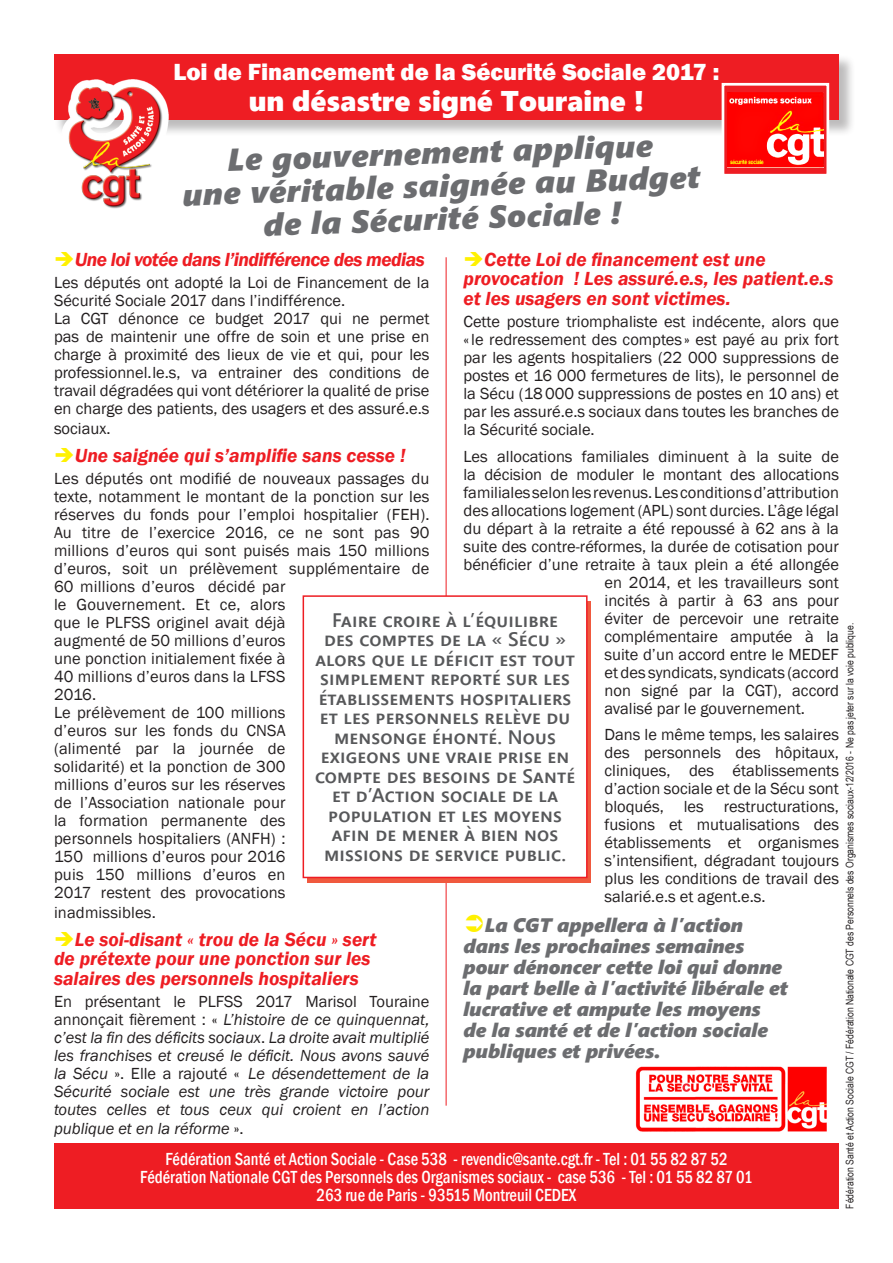
<style>
.page{position:relative;width:893px;height:1263px;background:#fff}
.page>*{position:absolute;margin:0;border:0;box-sizing:border-box;transform-origin:0 0}
.t1{font:italic 31.5px/33px "Segoe UI Black";color:#6c6d70;text-align:center}
.t2{font:28.5px "Segoe UI Black";color:#fff}
.t3{font:800 24px "Franklin Gothic";color:#fff}
.t4{font:600 19.5px/19.5px "Segoe UI";letter-spacing:.01em;color:#57585a;text-align:center}
.inter{font:italic 600 19.5px/19.5px "Franklin Gothic";color:#ee1d23}
.t5{font:italic 19.5px/21px "Segoe UI Black";color:#6c6d70}
.inter-2{font:italic 600 19.5px "Franklin Gothic";letter-spacing:-.03em;color:#ee1d23}
.txt_courant{font:500 condensed 18px "Franklin Gothic";color:#fff;scale:.93 1}
.txt_courant-2{font:16.5px/18px "Franklin Gothic";color:#231f20;text-align:justify}
.t6{font:italic 16.5px/18px "Franklin Gothic";color:#231f20;text-align:justify}
.t7{font:10.5px "Arial Narrow";color:#231f20}
.s1{color:#fff101}
.s2{font-style:normal}
</style>
<div class="page">
<hr style="left:446px;top:257px;width:1px;height:849px;background:#ee1d23">
<div style="left:54px;top:54px;width:802px;height:82px;background:#231f20;opacity:.3"></div>
<div style="left:54px;top:54px;width:785px;height:66px;background:#ee1d23"></div>
<div style="left:308px;top:602px;width:283px;height:281px;background:linear-gradient(to right,#ef523a,#f0523b)"></div>
<img style="left:54px;top:79px;width:120px;height:130px">
<div style="left:54px;top:1144px;width:785px;height:65px;background:#ee1d23"></div>
<div style="left:303px;top:596px;width:284px;height:281px;background:#fff"></div>
<div style="left:303px;top:595px;width:285px;height:283px;border:2px solid #ee1d23"></div>
<img style="left:635px;top:1066px;width:192px;height:66px">
<svg style="left:726px;top:92px;width:99px;height:81px"></svg>
<img style="left:728px;top:93px;width:96px;height:74px">
<div style="left:722px;top:83px;width:107px;height:94px;border:3px solid #fff"></div>
<p class="t3" style="left:173px;top:56px;width:548px">Loi de Financement de la Sécurité Sociale 2017 :</p>
<p class="t2" style="left:249px;top:80px;width:397px">un désastre signé Touraine !</p>
<p class="t1" style="left:181px;top:143px;width:519px;rotate:-2deg">Le gouvernement applique<br>une véritable saignée au Budget de la Sécurité Sociale !</p>
<p class="inter-2" style="left:54px;top:247px;width:372px"><span class="s1">➔</span>Une loi votée dans l’indifférence des medias</p>
<p class="txt_courant-2" style="left:54px;top:274px;width:377px">Les députés ont adopté la Loi de Financement de la<br>Sécurité Sociale 2017 dans l’indifférence.</p>
<p class="txt_courant-2" style="left:54px;top:310px;width:377px">La CGT dénonce ce budget 2017 qui ne permet pas de maintenir une offre de soin et une prise en charge à proximité des lieux de vie et qui, pour les professionnel.le.s, va entrainer des conditions de travail dégradées qui vont détériorer la qualité de prise en charge des patients, des usagers et des assuré.e.s</p>
<p class="txt_courant-2" style="left:54px;top:420px;width:58px">sociaux.</p>
<p class="inter" style="left:54px;top:445px;width:353px"><span class="s1">➔</span>Une saignée qui s’amplifie sans cesse !</p>
<p class="txt_courant-2" style="left:54px;top:470px;width:377px;text-align:left">Les députés ont modifié de nouveaux passages du texte, notamment le montant de la ponction sur les réserves du fonds pour l’emploi hospitalier (FEH).<br>Au titre de l’exercice 2016, ce ne sont pas 90 millions d’euros qui sont puisés mais 150 millions d’euros, soit un prélèvement supplémentaire de 60 millions d’euros décidé par<br>le Gouvernement. Et ce, alors<br>que le PLFSS originel avait déjà<br>augmenté de 50 millions d’euros<br>une ponction initialement fixée à<br>40 millions d’euros dans la LFSS<br>2016.</p>
<p class="txt_courant-2" style="left:54px;top:704px;width:233px">Le prélèvement de 100 millions d’euros sur les fonds du CNSA (alimenté par la journée de solidarité) et la ponction de 300 millions d’euros sur les réserves de l’Association nationale pour la formation permanente des personnels hospitaliers (ANFH) :<br>150 millions d’euros pour 2016 puis 150 millions d’euros en 2017 restent des provocations</p>
<p class="txt_courant-2" style="left:54px;top:903px;width:103px">inadmissibles.</p>
<p class="inter" style="left:54px;top:929px;width:324px"><span class="s1">➔</span>Le soi-disant « trou de la Sécu » sert de prétexte pour une ponction sur les salaires des personnels hospitaliers</p>
<p class="t6" style="left:54px;top:992px;width:377px"><span class="s2">En présentant le PLFSS 2017 Marisol Touraine annonçait fièrement : «</span> L’histoire de ce quinquennat, c’est la fin des déficits sociaux<span class="s2">.</span> La droite avait multiplié les franchises et creusé le déficit. Nous avons sauvé la Sécu <span class="s2">». Elle a rajouté «</span> Le désendettement de la Sécurité sociale est une très grande victoire pour toutes celles et tous ceux qui croient en l’action</p>
<p class="t6" style="left:54px;top:1120px;width:191px">publique et en la réforme <span class="s2">».</span></p>
<p class="inter" style="left:463px;top:250px;width:371px"><span class="s1">➔</span>Cette Loi de financement est une provocation ! Les assuré.e.s, les patient.e.s et les usagers en sont victimes.</p>
<p class="txt_courant-2" style="left:463px;top:313px;width:377px">Cette posture triomphaliste est indécente, alors que «le redressement des comptes » est payé au prix fort par les agents hospitaliers (22 000 suppressions de postes et 16 000 fermetures de lits), le personnel de la Sécu (18000 suppressions de postes en 10 ans) et par les assuré.e.s sociaux dans toutes les branches de la Sécurité sociale.</p>
<p class="txt_courant-2" style="left:463px;top:448px;width:377px">Les allocations familiales diminuent à la suite de</p>
<p class="txt_courant-2" style="left:463px;top:466px;width:377px">la décision de moduler le montant des allocations</p>
<p class="txt_courant-2" style="left:463px;top:484px;width:377px">familiales selon les revenus. Les conditions d’attribution</p>
<p class="txt_courant-2" style="left:463px;top:502px;width:377px">des allocations logement (APL) sont durcies. L’âge légal</p>
<p class="txt_courant-2" style="left:463px;top:520px;width:377px">du départ à la retraite a été repoussé à 62 ans à la</p>
<p class="txt_courant-2" style="left:463px;top:538px;width:377px">suite des contre-réformes, la durée de cotisation pour</p>
<p class="txt_courant-2" style="left:463px;top:556px;width:377px">bénéficier d’une retraite à taux plein a été allongée</p>
<p class="txt_courant-2" style="left:605px;top:574px;width:236px">en 2014, et les travailleurs sont</p>
<p class="txt_courant-2" style="left:605px;top:592px;width:236px">incités à partir à 63 ans pour</p>
<p class="txt_courant-2" style="left:605px;top:610px;width:236px">éviter de percevoir une retraite</p>
<p class="txt_courant-2" style="left:605px;top:628px;width:236px">complémentaire amputée à la</p>
<p class="txt_courant-2" style="left:605px;top:646px;width:236px">suite d’un accord entre le MEDEF</p>
<p class="txt_courant-2" style="left:605px;top:664px;width:236px">et des syndicats, syndicats (accord</p>
<p class="txt_courant-2" style="left:605px;top:682px;width:236px">non signé par la CGT), accord</p>
<p class="txt_courant-2" style="left:605px;top:700px;width:202px">avalisé par le gouvernement.</p>
<p class="txt_courant-2" style="left:605px;top:726px;width:236px">Dans le même temps, les salaires des personnels des hôpitaux, cliniques, des établissements d’action sociale et de la Sécu sont bloqués, les restructurations, fusions et mutualisations des établissements et organismes s’intensifient, dégradant toujours plus les conditions de travail des salarié.e.s et agent.e.s.</p>
<p class="t5" style="left:463px;top:913px;width:326px;text-indent:21px">La CGT appellera à l’action dans les prochaines semaines pour dénoncer cette loi qui donne la part belle à l’activité libérale et lucrative et ampute les moyens de la santé et de l’action sociale publiques et privées.</p>
<p class="t4" style="left:315px;top:610px;width:262px">Faire croire à l’équilibre des comptes de la « Sécu » alors que le déficit est tout simplement reporté sur les établissements hospitaliers et les personnels relève du mensonge éhonté. Nous exigeons une vraie prise en compte des besoins de Santé et d’Action sociale de la population et les moyens afin de mener à bien nos missions de service public.</p>
<p class="t7" style="left:842px;top:1208px;width:587px;rotate:-90deg">Fédération Santé et Action Sociale CGT / Fédération Nationale CGT des Personnels des Organismes sociaux-12/2016 - Ne pas jeter sur la voie publique.</p>
<p class="txt_courant" style="left:165px;top:1147px;width:606px">Fédération Santé et Action Sociale - Case 538 - revendic@sante.cgt.fr - Tel : 01 55 82 87 52</p>
<p class="txt_courant" style="left:140px;top:1165px;width:660px">Fédération Nationale CGT des Personnels des Organismes sociaux - case 536 - Tel : 01 55 82 87 01</p>
<p class="txt_courant" style="left:317px;top:1183px;width:281px">263 rue de Paris - 93515 Montreuil CEDEX</p>
</div>
